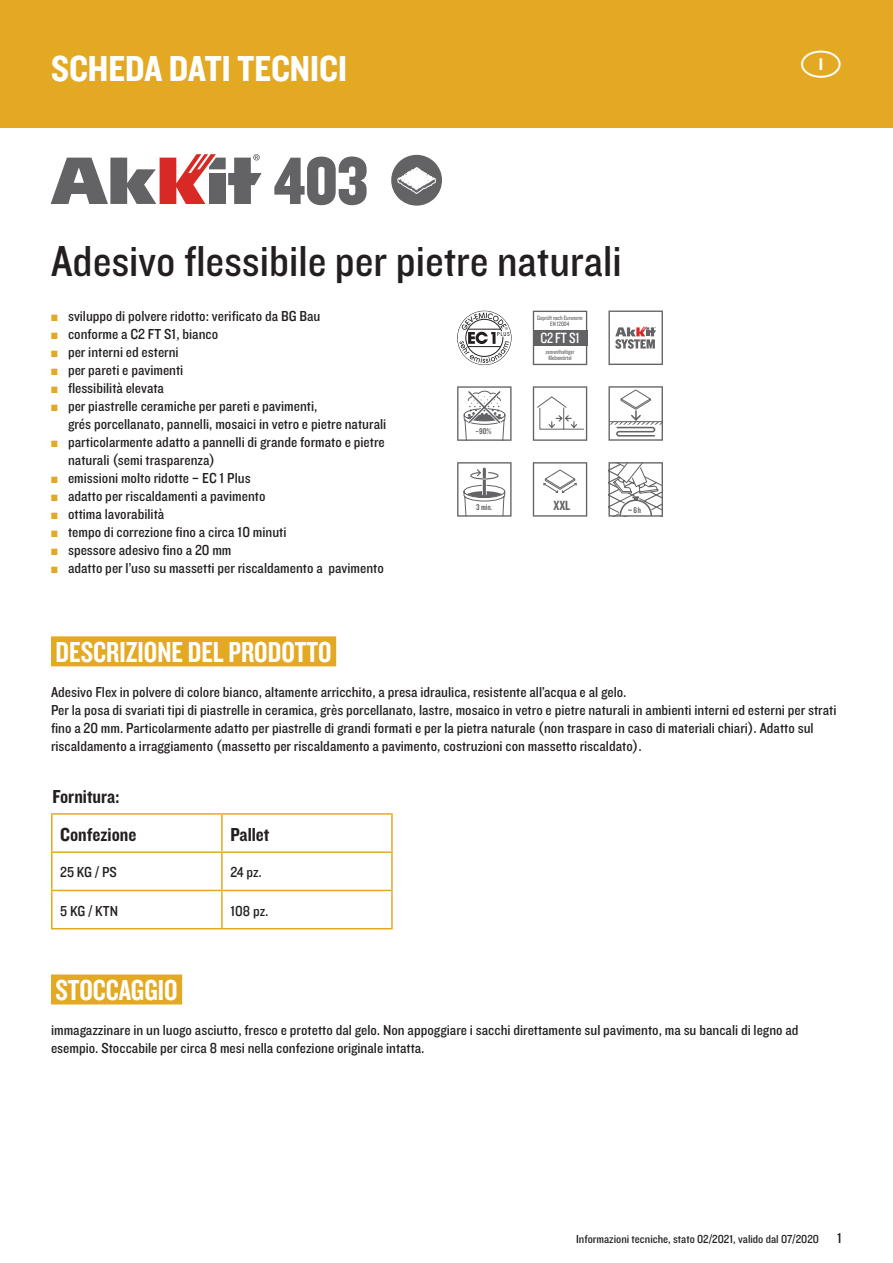
<style>
.page{position:relative;width:893px;height:1263px;background:#fff}
.page>*{position:absolute;margin:0;border:0;box-sizing:border-box;transform-origin:0 0}
.t1{font:45px "Knockout 30 Junior Welterwt";color:#231f20}
.t2{font:37.5px "Knockout 50 Welterweight";color:#fff}
.t3{font:30px "Knockout 49 Liteweight";color:#fff}
.t4{font:19.5px/38.2px "Knockout 50 Welterweight";color:#231f20}
.t5{font:15.3px "Knockout 29 Junior Ltweight";color:#fff}
.t6{font:15px/18px "Knockout 30 Junior Welterwt";color:#231f20}
.t7{font:13.8px "Knockout 49 Liteweight";color:#636366}
.t8{font:12px "Knockout 30 Junior Welterwt";color:#231f20}
.t9{font:8.7px "Knockout 49 Liteweight";color:#636366}
.t10{font:6.6px/6.1px "Knockout 29 Junior Ltweight";letter-spacing:-.01em;color:#636366;text-align:center}
.s1{font-size:13.5px;color:#e4a922}
.s2{font-size:11.55px}
</style>
<div class="page">
<div style="left:51px;top:636px;width:285px;height:30px;background:#e4a922"></div>
<div style="left:51px;top:974px;width:131px;height:30px;background:#e4a922"></div>
<hr style="left:51px;top:813px;width:171px;height:2px;background:#e4a922">
<hr style="left:51px;top:815px;width:2px;height:36px;background:#e4a922">
<hr style="left:222px;top:813px;width:171px;height:2px;background:#e4a922">
<hr style="left:221px;top:815px;width:2px;height:36px;background:#e4a922">
<hr style="left:391px;top:815px;width:2px;height:36px;background:#e4a922">
<hr style="left:51px;top:851px;width:171px;height:2px;background:#e4a922">
<hr style="left:51px;top:853px;width:2px;height:37px;background:#e4a922">
<hr style="left:222px;top:851px;width:171px;height:2px;background:#e4a922">
<hr style="left:221px;top:853px;width:2px;height:37px;background:#e4a922">
<hr style="left:391px;top:853px;width:2px;height:37px;background:#e4a922">
<hr style="left:51px;top:890px;width:171px;height:1px;background:#e4a922">
<hr style="left:51px;top:891px;width:2px;height:37px;background:#e4a922">
<hr style="left:222px;top:890px;width:171px;height:1px;background:#e4a922">
<hr style="left:221px;top:891px;width:2px;height:37px;background:#e4a922">
<hr style="left:391px;top:891px;width:2px;height:37px;background:#e4a922">
<hr style="left:51px;top:928px;width:171px;height:1px;background:#e4a922">
<hr style="left:222px;top:928px;width:171px;height:1px;background:#e4a922">
<div style="left:0;top:0;width:893px;height:128px;background:#e4a922"></div>
<svg style="left:51px;top:154px;width:211px;height:50px"></svg>
<svg style="left:274px;top:156px;width:93px;height:49px"></svg>
<svg style="left:391px;top:155px;width:51px;height:51px"></svg>
<svg style="left:457px;top:311px;width:55px;height:54px"></svg>
<svg style="left:533px;top:311px;width:54px;height:54px"></svg>
<svg style="left:608px;top:386px;width:55px;height:55px"></svg>
<svg style="left:608px;top:311px;width:55px;height:54px"></svg>
<svg style="left:457px;top:386px;width:55px;height:55px"></svg>
<svg style="left:533px;top:386px;width:54px;height:55px"></svg>
<svg style="left:533px;top:462px;width:54px;height:55px"></svg>
<svg style="left:608px;top:462px;width:55px;height:55px"></svg>
<svg style="left:457px;top:462px;width:55px;height:55px"></svg>
<h2 class="t2" style="left:51px;top:44px;width:298px">SCHEDA DATI TECNICI</h2>
<h1 class="t1" style="left:51px;top:230px;width:572px">Adesivo flessibile per pietre naturali</h1>
<p class="t6" style="left:51px;top:307px;width:271px"><span class="s1">ŝ</span> sviluppo di polvere ridotto: verificato da BG Bau</p>
<p class="t6" style="left:51px;top:325px;width:169px"><span class="s1">ŝ</span> conforme a C2 FT S1, bianco</p>
<p class="t6" style="left:51px;top:343px;width:129px"><span class="s1">ŝ</span> per interni ed esterni</p>
<p class="t6" style="left:51px;top:361px;width:134px"><span class="s1">ŝ</span> per pareti e pavimenti</p>
<p class="t6" style="left:51px;top:379px;width:114px"><span class="s1">ŝ</span> flessibilità elevata</p>
<p class="t6" style="left:51px;top:397px;width:268px"><span class="s1">ŝ</span> per piastrelle ceramiche per pareti e pavimenti,</p>
<p class="t6" style="left:68px;top:415px;width:320px">grés porcellanato, pannelli, mosaici in vetro e pietre naturali</p>
<p class="t6" style="left:51px;top:433px;width:335px"><span class="s1">ŝ</span> particolarmente adatto a pannelli di grande formato e pietre</p>
<p class="t6" style="left:68px;top:451px;width:149px">naturali (semi trasparenza)</p>
<p class="t6" style="left:51px;top:469px;width:201px"><span class="s1">ŝ</span> emissioni molto ridotte – EC 1 Plus</p>
<p class="t6" style="left:51px;top:487px;width:216px"><span class="s1">ŝ</span> adatto per riscaldamenti a pavimento</p>
<p class="t6" style="left:51px;top:505px;width:115px"><span class="s1">ŝ</span> ottima lavorabilità</p>
<p class="t6" style="left:51px;top:523px;width:237px"><span class="s1">ŝ</span> tempo di correzione fino a circa 10 minuti</p>
<p class="t6" style="left:51px;top:541px;width:182px"><span class="s1">ŝ</span> spessore adesivo fino a 20 mm</p>
<p class="t6" style="left:51px;top:559px;width:334px"><span class="s1">ŝ</span> adatto per l’uso su massetti per riscaldamento a pavimento</p>
<p class="t10" style="left:537px;top:314px;width:47px">Geprüft nach Euronorm<br>EN 12004</p>
<p class="t5" style="left:540px;top:328px;width:41px">C2 FT S1</p>
<p class="t10" style="left:546px;top:348px;width:31px">zementhaltiger<br>Klebemörtel</p>
<p class="t9" style="left:475px;top:426px;width:18px">–90%</p>
<p class="t7" style="left:553px;top:497px;width:18px">XXL</p>
<p class="t9" style="left:628px;top:504px;width:14px"><span class="s2">~</span> 6 h</p>
<p class="t9" style="left:476px;top:502px;width:17px">3 min.</p>
<h3 class="t3" style="left:56px;top:633px;width:277px">DESCRIZIONE DEL PRODOTTO</h3>
<p class="t6" style="left:51px;top:682px;width:787px">Adesivo Flex in polvere di colore bianco, altamente arricchito, a presa idraulica, resistente all’acqua e al gelo.<br>Per la posa di svariati tipi di piastrelle in ceramica, grès porcellanato, lastre, mosaico in vetro e pietre naturali in ambienti interni ed esterni per strati fino a 20 mm. Particolarmente adatto per piastrelle di grandi formati e per la pietra naturale (non traspare in caso di materiali chiari). Adatto sul riscaldamento a irraggiamento (massetto per riscaldamento a pavimento, costruzioni con massetto riscaldato).</p>
<h3 class="t4" style="left:60px;top:776px;width:78px;text-indent:-8px">Fornitura:<br>Confezione</h3>
<h3 class="t4" style="left:230px;top:814px;width:41px">Pallet</h3>
<p class="t6" style="left:60px;top:863px;width:58px">25 KG / PS</p>
<p class="t6" style="left:230px;top:863px;width:33px">24 pz.</p>
<p class="t6" style="left:60px;top:901px;width:59px">5 KG / KTN</p>
<p class="t6" style="left:230px;top:901px;width:40px">108 pz.</p>
<h3 class="t3" style="left:56px;top:971px;width:123px">STOCCAGGIO</h3>
<p class="t6" style="left:51px;top:1020px;width:749px">immagazzinare in un luogo asciutto, fresco e protetto dal gelo. Non appoggiare i sacchi direttamente sul pavimento, ma su bancali di legno ad esempio. Stoccabile per circa 8 mesi nella confezione originale intatta.</p>
<p class="t8" style="left:576px;top:1231px;width:244px">Informazioni tecniche, stato 02/2021, valido dal 07/2020</p>
<p class="t6" style="left:837px;top:1229px;width:6px">1</p>
</div>
